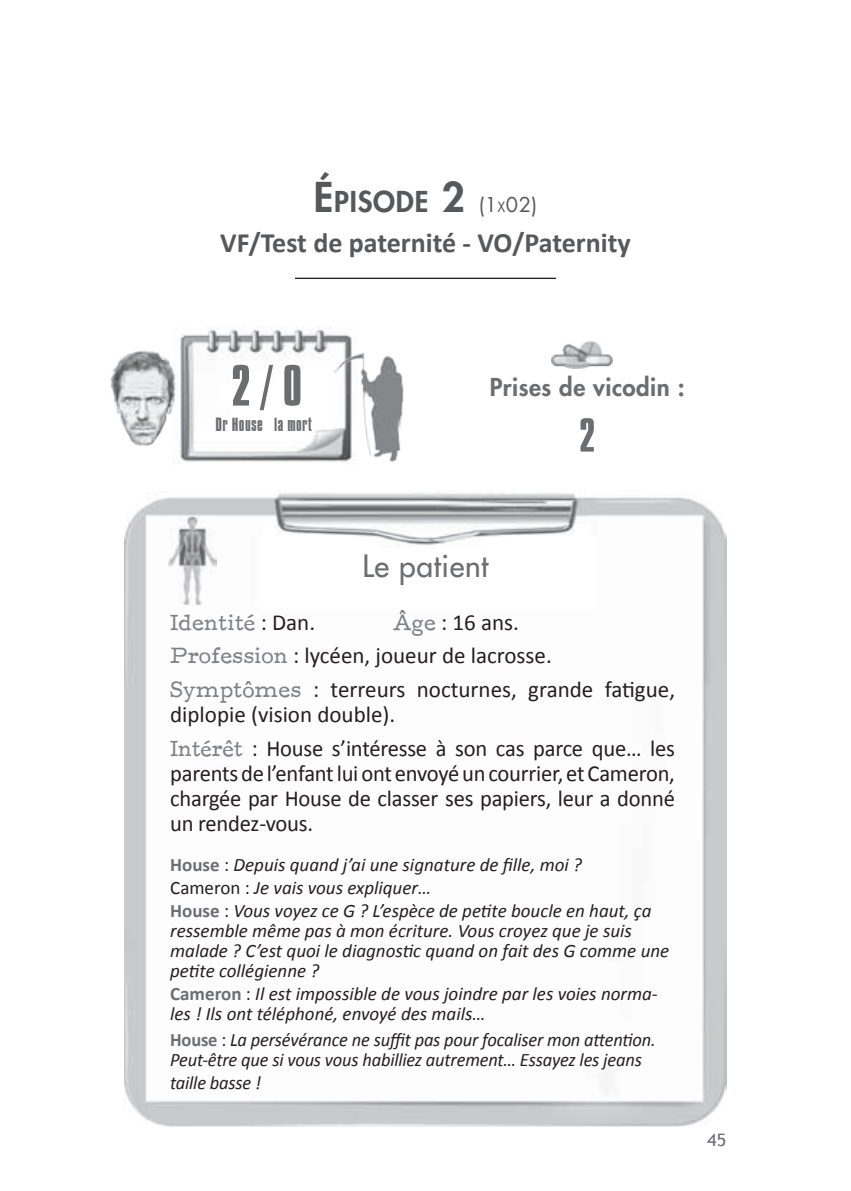
<style>
.page{position:relative;width:851px;height:1191px;background:#fff}
.page>*{position:absolute;margin:0;border:0;box-sizing:border-box;transform-origin:0 0}
.t1{font:50px "Compacta BT";color:#6c6d70}
.t2{font:50px "Compacta Plain";color:#6c6d70}
.t3{font:30px "Futura";letter-spacing:.02em;color:#6c6d70}
.t4{font:700 28px "Calibri";color:#57585a}
.t5{font:800 28px "Futura";letter-spacing:.03em;color:#57585a}
.t6{font:800 24px "Futura";letter-spacing:.02em;color:#6c6d70}
.t7{font:23px/33.6px "Calibri";letter-spacing:-.01em;color:#231f20}
.t8{font:23px "F25 Executive";color:#808285}
.t9{font:20px "Compacta Plain";letter-spacing:.02em;color:#6c6d70}
.t10{font:italic 19px/20px "Calibri";color:#231f20}
.t11{font:17.2px "Trebuchet MS";color:#6c6d70;scale:1.05 1}
.s1{font-size:40px}
.s2{font-family:"Futura LT";font-weight:400;font-size:20px}
.s3{font-family:"Futura LT";font-weight:400;font-size:14px}
.s4{font-family:"F25 Executive";color:#808285}
.s5{font-weight:700;font-style:normal;color:#6c6d70}
.s6{font-style:normal}
.s7{font-family:"Calibri";color:#231f20}
</style>
<div class="page">
<img style="left:174px;top:326px;width:182px;height:138px">
<img style="left:110px;top:349px;width:67px;height:97px">
<img style="left:551px;top:341px;width:61px;height:27px">
<img style="left:334px;top:344px;width:70px;height:120px">
<img style="left:125px;top:490px;width:601px;height:636px">
<hr style="left:295px;top:278px;width:261px;height:1px;background:#231f20">
<img style="left:169px;top:517px;width:48px;height:87px">
<h3 class="t5" style="left:314px;top:184px;width:225px"><span class="s1">É</span>PISODE <span class="s1">2</span> <span class="s2">(1</span><span class="s3">x</span><span class="s2">02)</span></h3>
<h3 class="t4" style="left:220px;top:225px;width:412px">VF/Test de paternité - VO/Paternity</h3>
<h1 class="t1" style="left:231px;top:356px;width:72px">2 / 0</h1>
<p class="t9" style="left:215px;top:413px;width:98px">Dr House la mort</p>
<p class="t6" style="left:489px;top:371px;width:196px">Prises de vicodin :</p>
<h1 class="t2" style="left:579px;top:408px;width:17px">2</h1>
<h2 class="t3" style="left:362px;top:547px;width:127px">Le patient</h2>
<p class="t7" style="left:170px;top:604px;width:506px;text-indent:223px"><span class="s4">Âge</span> : 16 ans.<br><span class="s4">Profession</span> : lycéen, joueur de lacrosse.<br><span class="s4">Symptômes</span> : terreurs nocturnes, grande fatigue,</p>
<p class="t7" style="left:170px;top:696px;width:506px">diplopie (vision double).<br><span class="s4">Intérêt</span> : House s’intéresse à son cas parce que… les</p>
<p class="t7" style="left:170px;top:759px;width:506px;line-height:25px;text-align:justify">parents de l’enfant lui ont envoyé un courrier, et Cameron, chargée par House de classer ses papiers, leur a donné un rendez-vous.</p>
<p class="t10" style="left:170px;top:852px;width:483px;line-height:22.8px"><span class="s5">House</span> <span class="s6">:</span> Depuis quand j’ai une signature de fille, moi ?<br><span class="s6">Cameron :</span> Je vais vous expliquer…<br><span class="s5">House</span> <span class="s6">:</span> Vous voyez ce G ? L’espèce de petite boucle en haut, ça</p>
<p class="t10" style="left:170px;top:920px;width:500px">ressemble même pas à mon écriture. Vous croyez que je suis malade ? C’est quoi le diagnostic quand on fait des G comme une petite collégienne ?</p>
<p class="t10" style="left:170px;top:982px;width:489px"><span class="s5">Cameron</span> <span class="s6">:</span> Il est impossible de vous joindre par les voies norma&shy;les ! Ils ont téléphoné, envoyé des mails…</p>
<p class="t10" style="left:170px;top:1028px;width:487px"><span class="s5">House</span> <span class="s6">:</span> La persévérance ne suffit pas pour focaliser mon attention.<br>Peut-être que si vous vous habilliez autrement… Essayez les jeans</p>
<p class="t10" style="left:170px;top:1071px;width:92px">taille basse !</p>
<p class="t8" style="left:170px;top:609px;width:146px">Identité <span class="s7">: Dan.</span></p>
<p class="t11" style="left:707px;top:1129px;width:19px">45</p>
</div>
